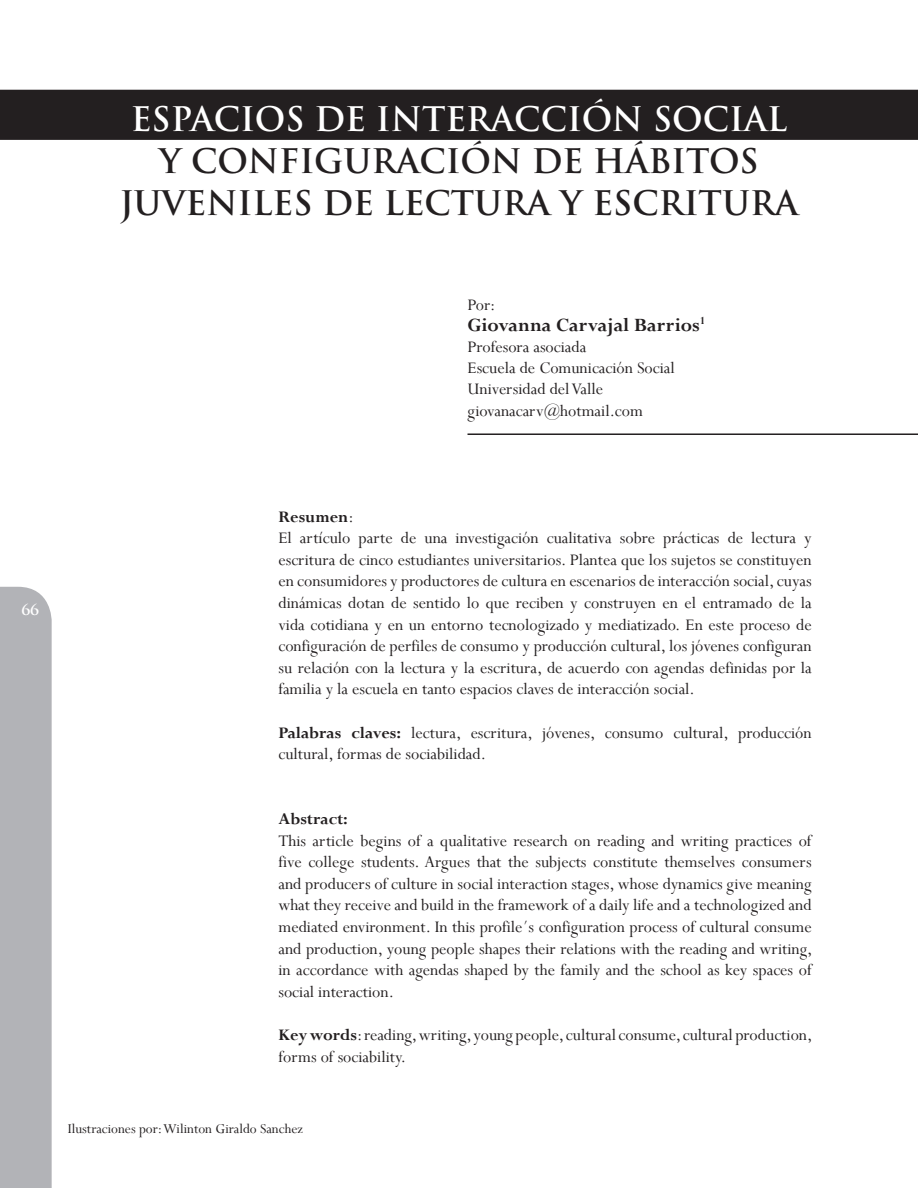
<style>
.page{position:relative;width:918px;height:1188px;background:#fff}
.page>*{position:absolute;margin:0;border:0;box-sizing:border-box;transform-origin:0 0}
.t1{font:700 33px/42px "Trajan Pro";color:#231f20;text-align:center}
.t2{font:700 33px "Trajan Pro";color:#fff}
.t3{font:700 21px "Perpetua";color:#231f20}
.Texto_independiente{font:18px/21.6px "Perpetua";color:#231f20;text-align:justify}
.Texto_independiente-2{font:700 18px "Perpetua";color:#231f20}
.Lista{font:15px "Perpetua";color:#231f20}
.titulos{font:700 15px "Trajan Pro";color:#fff}
.s1{font-weight:400}
.s2{font-weight:700}
</style>
<div class="page">
<div style="left:0;top:587px;width:52px;height:601px;background:#b2b3b7"></div>
<div style="left:0;top:90px;width:918px;height:50px;background:#231f20"></div>
<hr style="left:468px;top:433px;width:450px;height:2px;background:#231f20">
<p class="t2" style="left:131px;top:99px;width:658px">ESPACIOS DE INTERACCIÓN SOCIAL</p>
<p class="t1" style="left:120px;top:140px;width:680px">Y CONFIGURACIÓN DE HÁBITOS<br>JUVENILES DE LECTURA Y ESCRITURA</p>
<p class="Texto_independiente" style="left:468px;top:294px;width:29px">Por:</p>
<p class="t3" style="left:468px;top:312px;width:240px">Giovanna Carvajal Barrios<sup>1</sup></p>
<p class="Texto_independiente" style="left:468px;top:336px;width:120px">Profesora asociada</p>
<p class="Texto_independiente" style="left:468px;top:357px;width:209px">Escuela de Comunicación Social</p>
<p class="Texto_independiente" style="left:468px;top:378px;width:137px">Universidad del Valle</p>
<p class="Texto_independiente" style="left:468px;top:399px;width:177px">giovanacarv@hotmail.com</p>
<p class="titulos" style="left:21px;top:600px;width:19px">66</p>
<p class="Texto_independiente-2" style="left:278px;top:505px;width:77px">Resumen<span class="s1">:</span></p>
<p class="Texto_independiente" style="left:278px;top:527px;width:535px">El artículo parte de una investigación cualitativa sobre prácticas de lectura y escritura de cinco estudiantes universitarios. Plantea que los sujetos se constituyen en consumidores y productores de cultura en escenarios de interacción social, cuyas dinámicas dotan de sentido lo que reciben y construyen en el entramado de la vida cotidiana y en un entorno tecnologizado y mediatizado. En este proceso de configuración de perfiles de consumo y producción cultural, los jóvenes configuran su relación con la lectura y la escritura, de acuerdo con agendas definidas por la familia y la escuela en tanto espacios claves de interacción social.</p>
<p class="Texto_independiente" style="left:278px;top:721px;width:535px"><span class="s2">Palabras claves:</span> lectura, escritura, jóvenes, consumo cultural, producción cultural, formas de sociabilidad.</p>
<p class="Texto_independiente-2" style="left:278px;top:807px;width:71px">Abstract:</p>
<p class="Texto_independiente" style="left:278px;top:829px;width:535px">This article begins of a qualitative research on reading and writing practices of five college students. Argues that the subjects constitute themselves consumers and producers of culture in social interaction stages, whose dynamics give meaning what they receive and build in the framework of a daily life and a technologized and mediated environment. In this profile´s configuration process of cultural consume and production, young people shapes their relations with the reading and writing, in accordance with agendas shaped by the family and the school as key spaces of social interaction.</p>
<p class="Texto_independiente" style="left:278px;top:1024px;width:536px"><span class="s2">Key words</span>: reading, writing, young people, cultural consume, cultural production, forms of sociability.</p>
<p class="Lista" style="left:68px;top:1119px;width:237px">Ilustraciones por: Wilinton Giraldo Sanchez</p>
</div>
